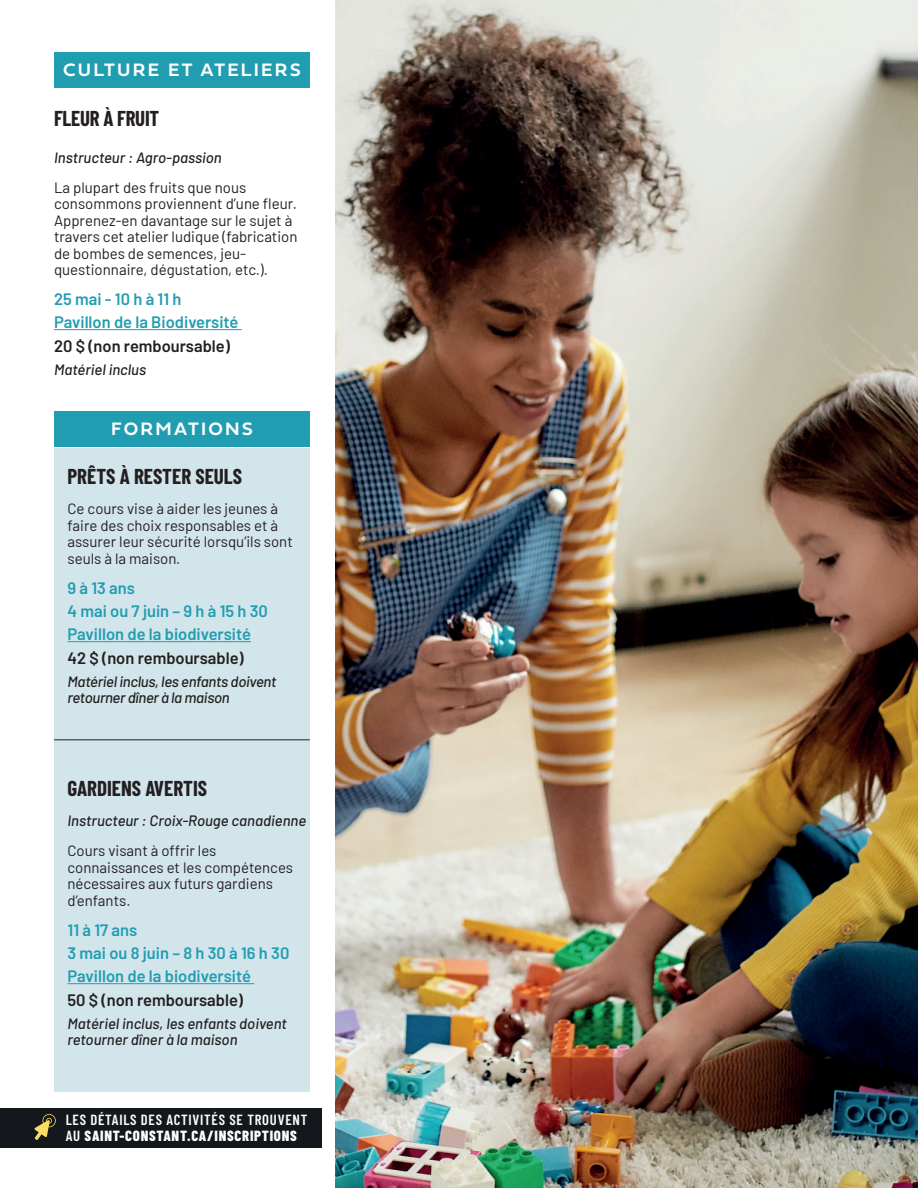
<style>
.page{position:relative;width:918px;height:1188px;background:#fff}
.page>*{position:absolute;margin:0;border:0;box-sizing:border-box;transform-origin:0 0}
.t1{font:700 21px "Barlow Condensed";color:#231f20}
.t2{font:18.75px "Fieldwork Geo Demibold";letter-spacing:.12em;color:#fff}
.t3{font:600 16.5px/23.2px "Barlow";color:#219db2}
.t4{font:600 16.5px "Barlow";color:#231f20}
.t5{font:15px/16.5px "Barlow";color:#231f20}
.t6{font:italic 500 15px/16.5px "Barlow";color:#231f20}
.t7{font:italic 500 15px/16.5px "Barlow";letter-spacing:-.02em;color:#231f20}
.t8{font:600 14.7px/15.9px "Barlow Condensed";letter-spacing:.05em;color:#fff}
.s1{font-weight:800}
</style>
<div class="page">
<div style="left:54px;top:448px;width:256px;height:644px;background:#d2e5eb"></div>
<div style="left:54px;top:52px;width:256px;height:36px;background:#219db2"></div>
<hr style="left:54px;top:329px;width:188px;height:1px;background:#219db2">
<div style="left:54px;top:411px;width:256px;height:35px;background:#219db2"></div>
<hr style="left:68px;top:641px;width:183px;height:1px;background:#219db2">
<hr style="left:54px;top:739px;width:256px;height:1px;background:#231f20">
<hr style="left:68px;top:983px;width:186px;height:1px;background:#219db2">
<div style="left:0;top:1108px;width:322px;height:39px;background:#14171b"></div>
<svg style="left:34px;top:1114px;width:22px;height:26px"></svg>
<img style="left:336px;top:0;width:582px;height:1187px">
<p class="t2" style="left:63px;top:55px;width:239px">CULTURE ET ATELIERS</p>
<h1 class="t1" style="left:54px;top:103px;width:107px">FLEUR À FRUIT</h1>
<p class="t6" style="left:54px;top:148px;width:169px">Instructeur : Agro-passion</p>
<p class="t5" style="left:54px;top:178px;width:245px">La plupart des fruits que nous consommons proviennent d’une fleur.<br>Apprenez-en davantage sur le sujet à travers cet atelier ludique (fabrication de bombes de semences, jeu&shy;questionnaire, dégustation, etc.).</p>
<p class="t3" style="left:54px;top:286px;width:186px">25 mai - 10 h à 11 h<br>Pavillon de la Biodiversité</p>
<p class="t4" style="left:54px;top:334px;width:178px">20 $ (non remboursable)</p>
<p class="t6" style="left:54px;top:360px;width:94px">Matériel inclus</p>
<p class="t2" style="left:111px;top:414px;width:143px">FORMATIONS</p>
<h1 class="t1" style="left:68px;top:462px;width:176px">PRÊTS À RESTER SEULS</h1>
<p class="t5" style="left:68px;top:500px;width:227px">Ce cours vise à aider les jeunes à faire des choix responsables et à assurer leur sécurité lorsqu’ils sont seuls à la maison.</p>
<p class="t3" style="left:68px;top:575px;width:202px">9 à 13 ans<br>4 mai ou 7 juin – 9 h à 15 h 30<br>Pavillon de la biodiversité</p>
<p class="t4" style="left:68px;top:646px;width:178px">42 $ (non remboursable)</p>
<p class="t7" style="left:68px;top:672px;width:210px">Matériel inclus, les enfants doivent retourner dîner à la maison</p>
<h1 class="t1" style="left:68px;top:774px;width:141px">GARDIENS AVERTIS</h1>
<p class="t6" style="left:68px;top:812px;width:240px">Instructeur : Croix-Rouge canadienne</p>
<p class="t5" style="left:68px;top:842px;width:227px">Cours visant à offrir les connaissances et les compétences nécessaires aux futurs gardiens d’enfants.</p>
<p class="t3" style="left:68px;top:917px;width:223px">11 à 17 ans<br>3 mai ou 8 juin – 8 h 30 à 16 h 30<br>Pavillon de la biodiversité</p>
<p class="t4" style="left:68px;top:988px;width:177px">50 $ (non remboursable)</p>
<p class="t6" style="left:68px;top:1014px;width:221px">Matériel inclus, les enfants doivent retourner dîner à la maison</p>
<p class="t8" style="left:66px;top:1111px;width:243px">LES DÉTAILS DES ACTIVITÉS SE TROUVENT<br>AU <span class="s1">SAINT-CONSTANT.CA/INSCRIPTIONS</span></p>
</div>
